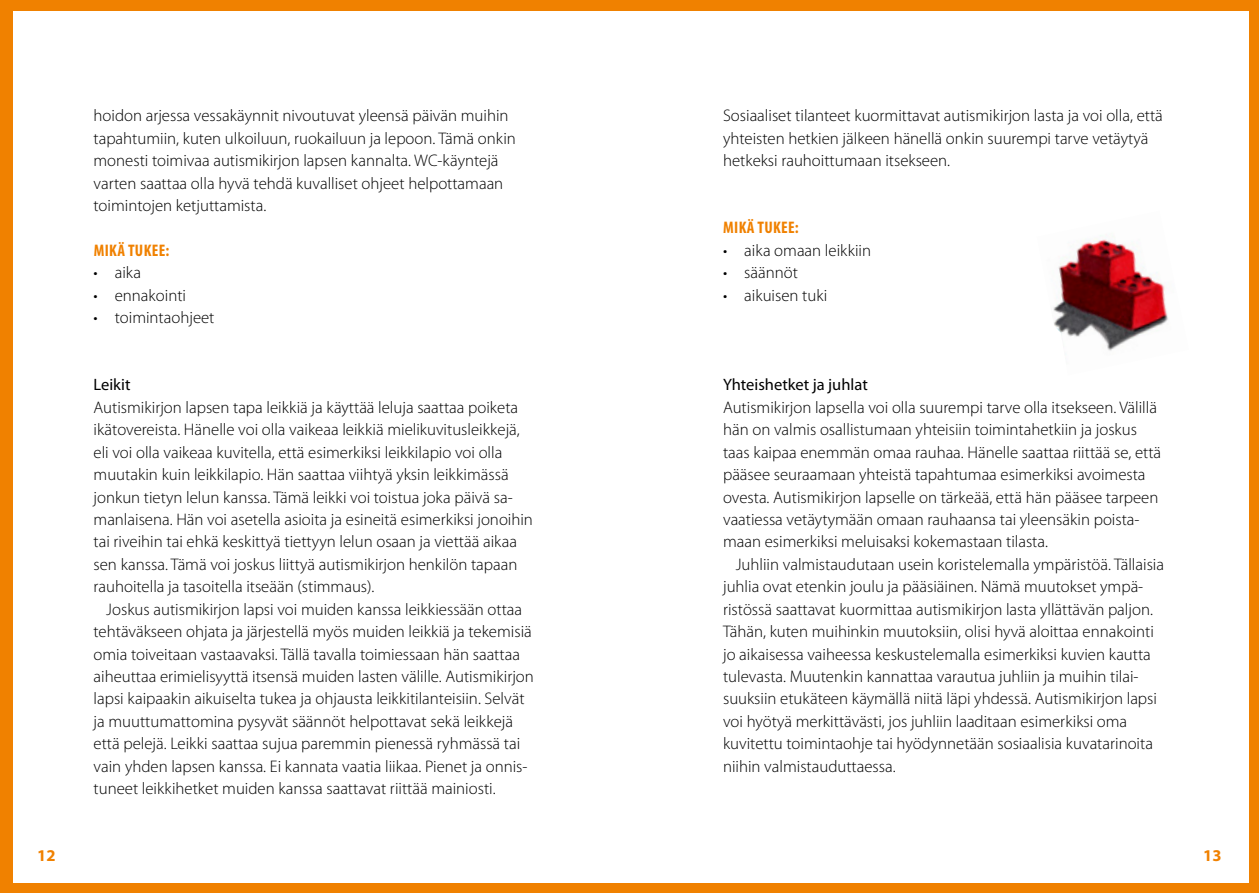
<style>
.page{position:relative;width:1259px;height:893px;background:#f08100}
.page>*{position:absolute;margin:0;border:0;box-sizing:border-box;transform-origin:0 0}
.t1{font:300 16.8px/22.5px "Myriad Pro";color:#000}
.t2{font:700 condensed 16.8px "Myriad Pro";letter-spacing:.02em;color:#f08100}
.t3{font:16.5px "Myriad Pro";color:#000}
.t4{font:700 16.5px "Myriad Pro";color:#f08100}
</style>
<div class="page">
<div style="left:13px;top:11px;width:1235px;height:871px;background:#fff"></div>
<img style="left:1053px;top:235px;width:115px;height:116px">
<p class="t1" style="left:94px;top:104px;width:424px">hoidon arjessa vessakäynnit nivoutuvat yleensä päivän muihin tapahtumiin, kuten ulkoiluun, ruokailuun ja lepoon. Tämä onkin monesti toimivaa autismikirjon lapsen kannalta. WC-käyntejä varten saattaa olla hyvä tehdä kuvalliset ohjeet helpottamaan toimintojen ketjuttamista.</p>
<p class="t2" style="left:94px;top:240px;width:77px">MIKÄ TUKEE:</p>
<p class="t1" style="left:94px;top:261px;width:49px">• aika</p>
<p class="t1" style="left:94px;top:284px;width:94px">• ennakointi</p>
<p class="t1" style="left:94px;top:306px;width:122px">• toimintaohjeet</p>
<p class="t3" style="left:94px;top:375px;width:39px">Leikit</p>
<p class="t1" style="left:94px;top:396px;width:441px">Autismikirjon lapsen tapa leikkiä ja käyttää leluja saattaa poiketa ikätovereista. Hänelle voi olla vaikeaa leikkiä mielikuvitusleikkejä, eli voi olla vaikeaa kuvitella, että esimerkiksi leikkilapio voi olla muutakin kuin leikkilapio. Hän saattaa viihtyä yksin leikkimässä jonkun tietyn lelun kanssa. Tämä leikki voi toistua joka päivä sa&shy;manlaisena. Hän voi asetella asioita ja esineitä esimerkiksi jonoihin tai riveihin tai ehkä keskittyä tiettyyn lelun osaan ja viettää aikaa sen kanssa. Tämä voi joskus liittyä autismikirjon henkilön tapaan rauhoitella ja tasoitella itseään (stimmaus).</p>
<p class="t1" style="left:94px;top:598px;width:442px;text-indent:13px">Joskus autismikirjon lapsi voi muiden kanssa leikkiessään ottaa tehtäväkseen ohjata ja järjestellä myös muiden leikkiä ja tekemisiä omia toiveitaan vastaavaksi. Tällä tavalla toimiessaan hän saattaa aiheuttaa erimielisyyttä itsensä muiden lasten välille. Autismikirjon lapsi kaipaakin aikuiselta tukea ja ohjausta leikkitilanteisiin. Selvät ja muuttumattomina pysyvät säännöt helpottavat sekä leikkejä että pelejä. Leikki saattaa sujua paremmin pienessä ryhmässä tai vain yhden lapsen kanssa. Ei kannata vaatia liikaa. Pienet ja onnis&shy;tuneet leikkihetket muiden kanssa saattavat riittää mainiosti.</p>
<p class="t1" style="left:723px;top:104px;width:441px">Sosiaaliset tilanteet kuormittavat autismikirjon lasta ja voi olla, että yhteisten hetkien jälkeen hänellä onkin suurempi tarve vetäytyä hetkeksi rauhoittumaan itsekseen.</p>
<p class="t2" style="left:723px;top:217px;width:77px">MIKÄ TUKEE:</p>
<p class="t1" style="left:723px;top:239px;width:150px">• aika omaan leikkiin</p>
<p class="t1" style="left:723px;top:261px;width:76px">• säännöt</p>
<p class="t1" style="left:723px;top:284px;width:106px">• aikuisen tuki</p>
<p class="t3" style="left:723px;top:375px;width:146px">Yhteishetket ja juhlat</p>
<p class="t1" style="left:723px;top:396px;width:439px">Autismikirjon lapsella voi olla suurempi tarve olla itsekseen. Välillä hän on valmis osallistumaan yhteisiin toimintahetkiin ja joskus taas kaipaa enemmän omaa rauhaa. Hänelle saattaa riittää se, että pääsee seuraamaan yhteistä tapahtumaa esimerkiksi avoimesta ovesta. Autismikirjon lapselle on tärkeää, että hän pääsee tarpeen vaatiessa vetäytymään omaan rauhaansa tai yleensäkin poista&shy;maan esimerkiksi meluisaksi kokemastaan tilasta.</p>
<p class="t1" style="left:723px;top:553px;width:442px;text-indent:13px">Juhliin valmistaudutaan usein koristelemalla ympäristöä. Tällaisia juhlia ovat etenkin joulu ja pääsiäinen. Nämä muutokset ympä&shy;ristössä saattavat kuormittaa autismikirjon lasta yllättävän paljon.<br>Tähän, kuten muihinkin muutoksiin, olisi hyvä aloittaa ennakointi jo aikaisessa vaiheessa keskustelemalla esimerkiksi kuvien kautta tulevasta. Muutenkin kannattaa varautua juhliin ja muihin tilai&shy;suuksiin etukäteen käymällä niitä läpi yhdessä. Autismikirjon lapsi voi hyötyä merkittävästi, jos juhliin laaditaan esimerkiksi oma kuvitettu toimintaohje tai hyödynnetään sosiaalisia kuvatarinoita niihin valmistauduttaessa.</p>
<p class="t4" style="left:37px;top:845px;width:20px">12</p>
<p class="t4" style="left:1203px;top:845px;width:20px">13</p>
</div>
